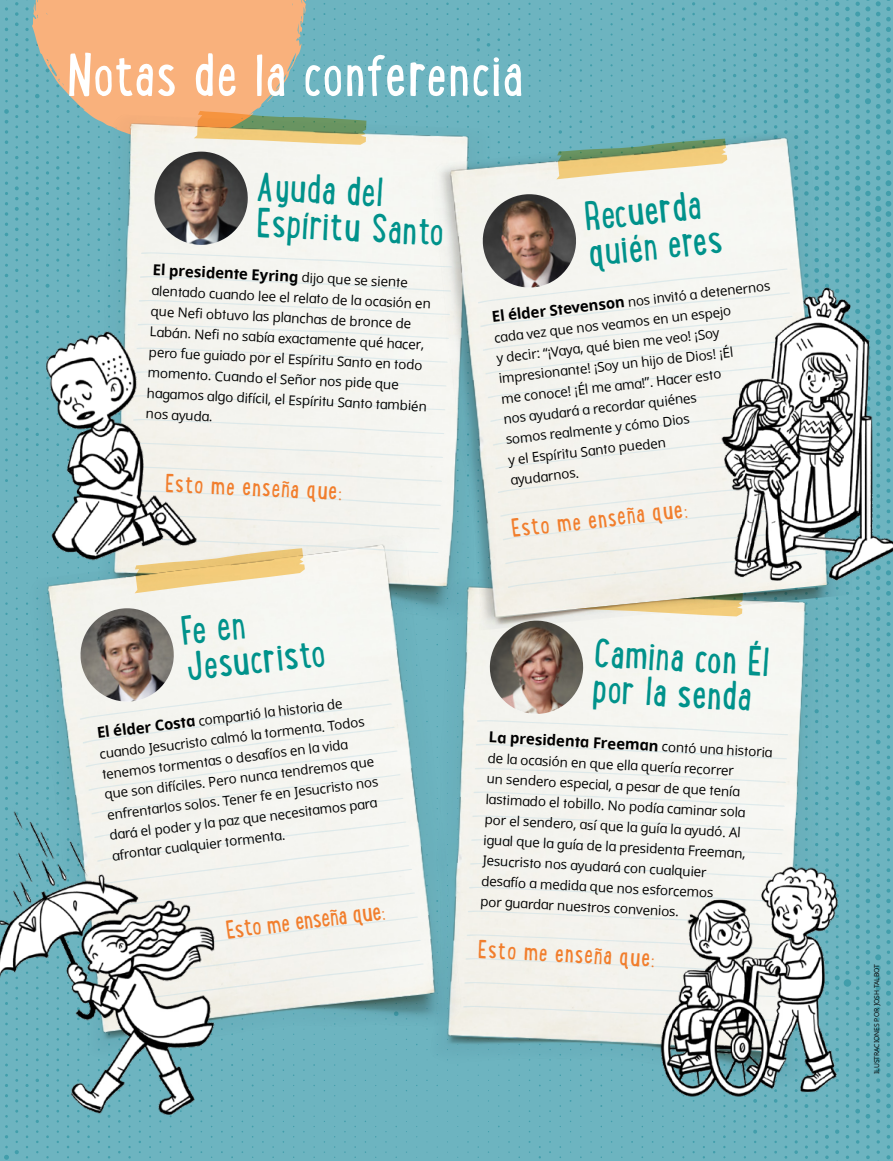
<style>
.page{position:relative;width:893px;height:1161px;background:#fff}
.page>*{position:absolute;margin:0;border:0;box-sizing:border-box;transform-origin:0 0}
.h1_Lunchbox{font:64.5px "Lunch Box";color:#fff}
.h2_lunchbox{font:43.5px/36px "Lunch Box";color:#00928b}
.p2_lunchbox{font:27px "Lunch Box";color:#f17e2d}
.t1{font:700 15px "Dots Solidlds Lat";color:#000}
.t2{font:13.5px/20.5px "Dots Solidlds Lat";color:#000}
.t3{font:6.75px "Dots Solidlds Lat";color:#000}
.s1{font-weight:400;font-size:13.5px}
.s2{font-weight:700;font-size:15px}
</style>
<div class="page">
<img style="left:0;top:0;width:893px;height:1161px">
<img style="left:423px;top:631px;width:444px;height:458px">
<img style="left:398px;top:631px;width:444px;height:448px">
<img style="left:65px;top:101px;width:440px;height:413px">
<img style="left:0;top:520px;width:477px;height:543px">
<img style="left:402px;top:115px;width:463px;height:506px">
<svg style="left:32px;top:0;width:334px;height:145px;background:#cbb391"></svg>
<svg style="left:239px;top:395px;width:206px;height:15px"></svg>
<svg style="left:239px;top:371px;width:207px;height:15px"></svg>
<svg style="left:239px;top:538px;width:199px;height:55px"></svg>
<svg style="left:239px;top:514px;width:201px;height:15px"></svg>
<svg style="left:239px;top:443px;width:204px;height:15px"></svg>
<svg style="left:239px;top:466px;width:203px;height:16px"></svg>
<svg style="left:239px;top:419px;width:205px;height:15px"></svg>
<svg style="left:239px;top:347px;width:209px;height:16px"></svg>
<svg style="left:239px;top:324px;width:210px;height:15px"></svg>
<svg style="left:239px;top:276px;width:212px;height:16px"></svg>
<svg style="left:239px;top:300px;width:211px;height:15px"></svg>
<svg style="left:141px;top:252px;width:311px;height:15px"></svg>
<svg style="left:239px;top:490px;width:202px;height:16px"></svg>
<img style="left:154px;top:152px;width:95px;height:94px">
<svg style="left:78px;top:606px;width:346px;height:398px"></svg>
<img style="left:78px;top:620px;width:98px;height:84px">
<svg style="left:470px;top:863px;width:111px;height:15px;background:#f1f1ec"></svg>
<svg style="left:471px;top:839px;width:110px;height:15px"></svg>
<svg style="left:463px;top:1006px;width:118px;height:15px;background:#f0efe8"></svg>
<svg style="left:464px;top:982px;width:117px;height:15px;background:#f0f0e9"></svg>
<svg style="left:468px;top:910px;width:113px;height:16px;background:#f1f0eb"></svg>
<svg style="left:467px;top:934px;width:114px;height:15px;background:#f1f0ea"></svg>
<svg style="left:469px;top:886px;width:112px;height:16px;background:#f2f1ec"></svg>
<svg style="left:472px;top:815px;width:311px;height:15px"></svg>
<svg style="left:473px;top:791px;width:312px;height:16px"></svg>
<svg style="left:476px;top:743px;width:311px;height:16px"></svg>
<svg style="left:475px;top:767px;width:311px;height:16px"></svg>
<svg style="left:465px;top:958px;width:116px;height:16px;background:#f1f0ea"></svg>
<svg style="left:556px;top:139px;width:171px;height:40px"></svg>
<svg style="left:477px;top:192px;width:340px;height:543px"></svg>
<img style="left:480px;top:194px;width:98px;height:96px">
<img style="left:0;top:749px;width:285px;height:393px">
<img style="left:581px;top:829px;width:304px;height:308px">
<img style="left:6px;top:260px;width:233px;height:360px">
<img style="left:648px;top:226px;width:245px;height:400px">
<p class="h1_Lunchbox" style="left:66px;top:30px;width:459px">Notas de la conferencia</p>
<p class="h2_lunchbox" style="left:259px;top:166px;width:190px;rotate:3deg">Ayuda del<br>Espíritu Santo</p>
<p class="h2_lunchbox" style="left:582px;top:197px;width:136px;rotate:-6deg">Recuerda quién eres</p>
<p class="t1" style="left:153px;top:258px;width:257px;rotate:3deg">El presidente Eyring <span class="s1">dijo que se siente</span></p>
<p class="t2" style="left:152px;top:280px;width:282px;rotate:3deg">alentado cuando lee el relato de la ocasión en que Nefi obtuvo las planchas de bronce de Labán. Nefi no sabía exactamente qué hacer, pero fue guiado por el Espíritu Santo en todo momento. Cuando el Señor nos pide que hagamos algo difícil, el Espíritu Santo también nos ayuda.</p>
<p class="t2" style="left:491px;top:305px;width:282px;rotate:-6deg"><span class="s2">El élder Stevenson</span> nos invitó a detenernos cada vez que nos veamos en un espejo<br>y decir: “¡Vaya, qué bien me veo! ¡Soy impresionante! ¡Soy un hijo de Dios! ¡Él<br>me conoce! ¡Él me ama!”. Hacer esto<br>nos ayudará a recordar quiénes<br>somos realmente y cómo Dios<br>y el Espíritu Santo pueden<br>ayudarnos.</p>
<p class="p2_lunchbox" style="left:166px;top:463px;width:179px;rotate:3deg">Esto me enseña que:</p>
<p class="h2_lunchbox" style="left:179px;top:611px;width:143px;rotate:-6deg">Fe en<br>Jesucristo</p>
<p class="t2" style="left:96px;top:723px;width:275px;rotate:-7deg"><span class="s2">El élder Costa</span> compartió la historia de cuando Jesucristo calmó la tormenta. Todos tenemos tormentas o desafíos en la vida que son difíciles. Pero nunca tendremos que enfrentarlos solos. Tener fe en Jesucristo nos dará el poder y la paz que necesitamos para afrontar cualquier tormenta.</p>
<p class="p2_lunchbox" style="left:224px;top:911px;width:162px;rotate:-7deg">Esto me enseña que:</p>
<p class="p2_lunchbox" style="left:509px;top:511px;width:179px;rotate:-7deg">Esto me enseña que:</p>
<p class="h2_lunchbox" style="left:595px;top:633px;width:177px;rotate:3deg">Camina con Él por la senda</p>
<p class="t1" style="left:489px;top:725px;width:285px;rotate:3deg">La presidenta Freeman <span class="s1">contó una historia</span></p>
<p class="t2" style="left:488px;top:748px;width:264px;rotate:3deg">de la ocasión en que ella quería recorrer un sendero especial, a pesar de que tenía lastimado el tobillo. No podía caminar sola por el sendero, así que la guía la ayudó. Al igual que la guía de la presidenta Freeman, Jesucristo nos ayudará con cualquier desafío a medida que nos esforcemos<br>por guardar nuestros convenios.</p>
<p class="p2_lunchbox" style="left:479px;top:930px;width:179px;rotate:3deg">Esto me enseña que:</p>
<p class="t3" style="left:872px;top:1074px;width:111px;rotate:-90deg">ILUSTRACIONES POR JOSH TALBOT</p>
</div>
